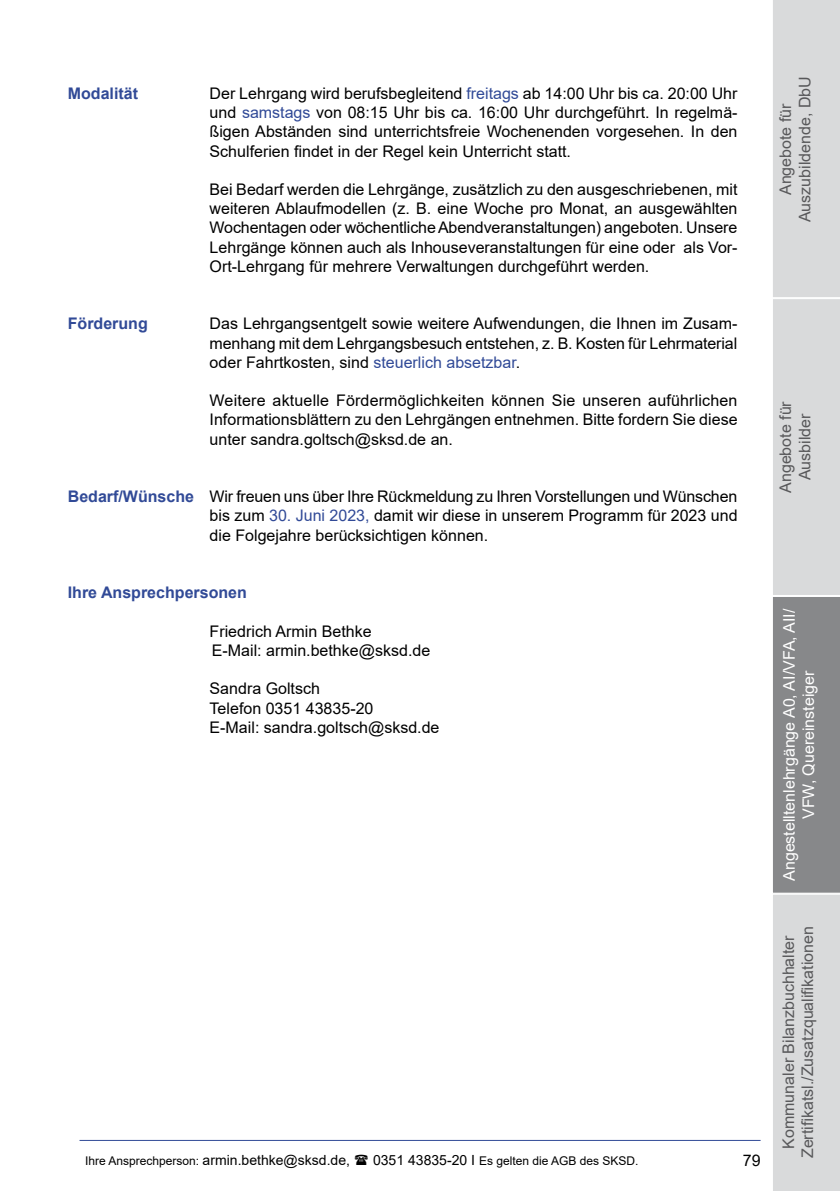
<style>
.page{position:relative;width:840px;height:1191px;background:#fff}
.page>*{position:absolute;margin:0;border:0;box-sizing:border-box;transform-origin:0 0}
.t1{font:16px/19.2px "Arial";color:#000;text-align:justify}
.t2{font:16px/19.2px "Arial";color:#58585a;text-align:center}
.t3{font:16px/19.2px "Arial";color:#fff;text-align:center}
.t4{font:700 16px "Arial";color:#314a97}
.t5{font:14px "Arial";color:#000}
.t6{font:12px "Arial";color:#000}
.s1{color:#314a97}
.s2{font-weight:700;color:#314a97}
.s3{font-size:12px}
.s4{font-size:14px}
</style>
<div class="page">
<hr style="left:79px;top:1140px;width:681px;height:1px;background:#314a97">
<svg style="left:773px;top:0;width:66px;height:1191px;background:#c4c5c7"></svg>
<p class="t4" style="left:68px;top:82px;width:72px">Modalität</p>
<p class="t1" style="left:209px;top:84px;width:529px">Der Lehrgang wird berufsbegleitend <span class="s1">freitags</span> ab 14:00 Uhr bis ca. 20:00 Uhr und <span class="s1">samstags</span> von 08:15 Uhr bis ca. 16:00 Uhr durchgeführt. In regelmä&shy;ßigen Abständen sind unterrichtsfreie Wochenenden vorgesehen. In den Schulferien findet in der Regel kein Unterricht statt.</p>
<p class="t1" style="left:209px;top:180px;width:529px">Bei Bedarf werden die Lehrgänge, zusätzlich zu den ausgeschriebenen, mit weiteren Ablaufmodellen (z. B. eine Woche pro Monat, an ausgewählten Wochentagen oder wöchentliche Abendveranstaltungen) angeboten. Unsere Lehrgänge können auch als Inhouseveranstaltungen für eine oder als Vor-Ort-Lehrgang für mehrere Verwaltungen durchgeführt werden.</p>
<p class="t4" style="left:68px;top:312px;width:82px">Förderung</p>
<p class="t1" style="left:209px;top:314px;width:529px">Das Lehrgangsentgelt sowie weitere Aufwendungen, die Ihnen im Zusam&shy;menhang mit dem Lehrgangsbesuch entstehen, z. B. Kosten für Lehrmaterial oder Fahrtkosten, sind <span class="s1">steuerlich absetzbar</span>.</p>
<p class="t1" style="left:209px;top:391px;width:529px">Weitere aktuelle Fördermöglichkeiten können Sie unseren auführlichen Informationsblättern zu den Lehrgängen entnehmen. Bitte fordern Sie diese unter sandra.goltsch@sksd.de an.</p>
<p class="t1" style="left:209px;top:487px;width:529px;text-indent:-142px"><span class="s2">Bedarf/Wünsche</span> Wir freuen uns über Ihre Rückmeldung zu Ihren Vorstellungen und Wünschen bis zum <span class="s1">30. Juni 2023,</span> damit wir diese in unserem Programm für 2023 und die Folgejahre berücksichtigen können.</p>
<p class="t4" style="left:68px;top:581px;width:181px">Ihre Ansprechpersonen</p>
<p class="t1" style="left:209px;top:621px;width:222px">Friedrich Armin Bethke<br>E-Mail: armin.bethke@sksd.de</p>
<p class="t1" style="left:209px;top:679px;width:231px;text-align:left">Sandra Goltsch<br>Telefon 0351 43835-20<br>E-Mail: sandra.goltsch@sksd.de</p>
<p class="t5" style="left:85px;top:1150px;width:266px"><span class="s3">Ihre Ansprechperson:</span> armin.bethke@sksd.de,</p>
<p class="t6" style="left:373px;top:1152px;width:267px"><span class="s4">0351 43835-20 I</span> Es gelten die AGB des SKSD.</p>
<p class="t1" style="left:742px;top:1150px;width:19px">79</p>
<p class="t2" style="left:775px;top:222px;width:147px;rotate:-90deg">Angebote für<br>Auszubildende, DbU</p>
<p class="t2" style="left:775px;top:493px;width:93px;rotate:-90deg">Angebote für<br>Ausbilder</p>
<p class="t3" style="left:779px;top:881px;width:274px;rotate:-90deg">Angestelltenlehrgänge A0, AI/VFA, AII/<br>VFW, Quereinsteiger</p>
<p class="t2" style="left:778px;top:1158px;width:234px;rotate:-90deg">Kommunaler Bilanzbuchhalter<br>Zertifikatsl./Zusatzqualifikationen</p>
</div>
